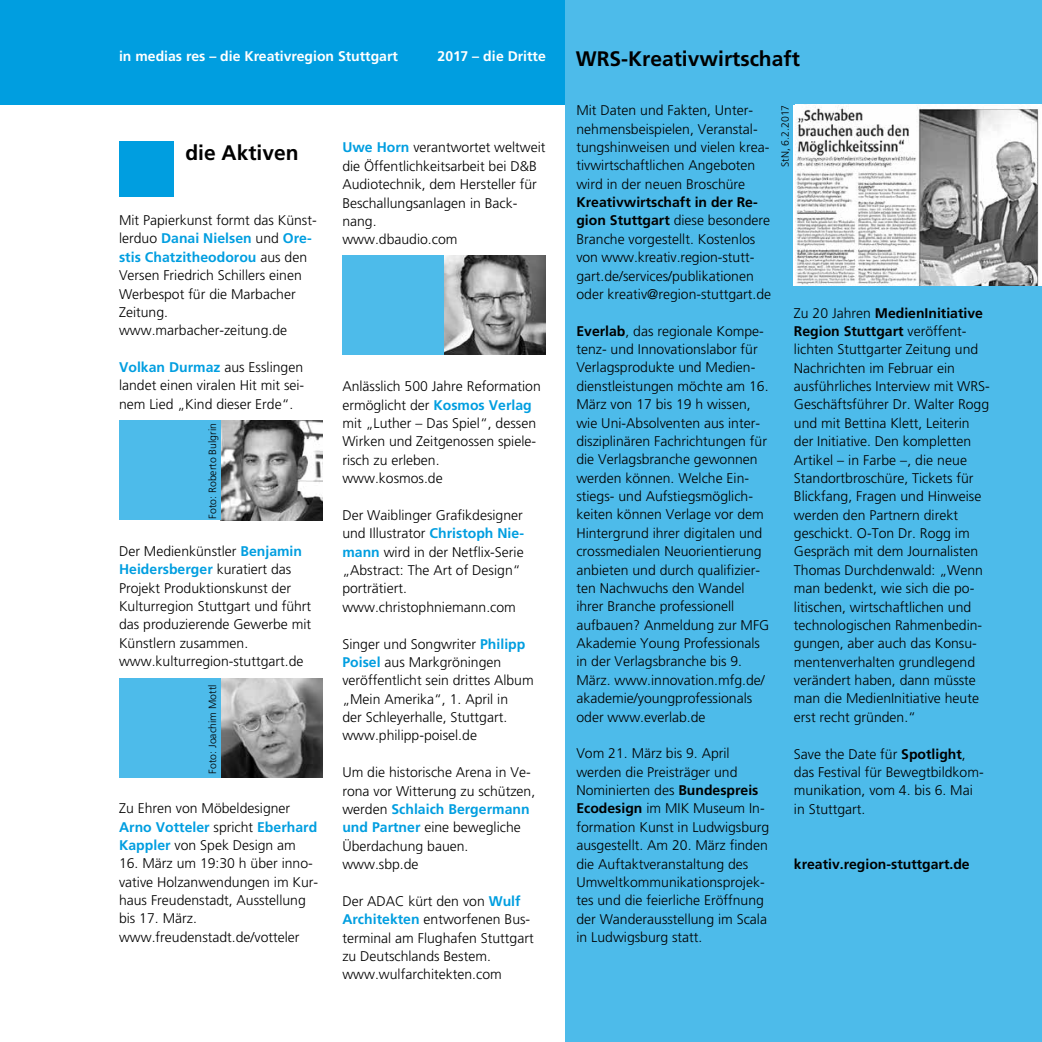
<style>
.page{position:relative;width:1042px;height:1042px;background:#fff}
.page>*{position:absolute;margin:0;border:0;box-sizing:border-box;transform-origin:0 0}
.t1{font:700 21px "Frutiger";color:#000}
.t2{font:300 14px/18.4px "Frutiger";color:#000}
.t3{font:700 14px "Frutiger";color:#fff}
.t4{font:700 14px "Frutiger";color:#000}
.t5{font:300 10.5px "Frutiger";color:#000}
.s1{font-weight:700}
.s2{font-weight:700;color:#009ee0}
</style>
<div class="page">
<div style="left:0;top:0;width:1042px;height:105px;background:#009ee0"></div>
<div style="left:566px;top:0;width:476px;height:1042px;background:#4dbbea"></div>
<img style="left:796px;top:105px;width:245px;height:180px">
<div style="left:119px;top:141px;width:55px;height:56px;background:#009ee0"></div>
<img style="left:221px;top:421px;width:101px;height:99px">
<div style="left:119px;top:421px;width:102px;height:99px;background:#4dbbea"></div>
<img style="left:221px;top:678px;width:101px;height:99px">
<div style="left:119px;top:678px;width:102px;height:99px;background:#4dbbea"></div>
<img style="left:444px;top:255px;width:102px;height:100px">
<div style="left:342px;top:255px;width:102px;height:100px;background:#4dbbea"></div>
<h1 class="t1" style="left:576px;top:46px;width:226px">WRS-Kreativwirtschaft</h1>
<p class="t2" style="left:576px;top:101px;width:194px">Mit Daten und Fakten, Unter&shy;nehmensbeispielen, Veranstal&shy;tungshinweisen und vielen krea&shy;tivwirtschaftlichen Angeboten wird in der neuen Broschüre</p>
<p class="t2" style="left:576px;top:193px;width:196px"><span class="s1">Kreativwirtschaft in der Re&shy;gion Stuttgart</span> diese besondere Branche vorgestellt. Kostenlos von www.kreativ.region-stutt&shy;gart.de/services/publikationen oder kreativ@region-stuttgart.de</p>
<p class="t2" style="left:576px;top:322px;width:194px"><span class="s1">Everlab</span>, das regionale Kompe&shy;tenz- und Innovationslabor für<br>Verlagsprodukte und Medien&shy;dienstleistungen möchte am 16.<br>März von 17 bis 19 h wissen, wie Uni-Absolventen aus inter&shy;disziplinären Fachrichtungen für die Verlagsbranche gewonnen werden können. Welche Ein&shy;stiegs- und Aufstiegsmöglich&shy;keiten können Verlage vor dem<br>Hintergrund ihrer digitalen und crossmedialen Neuorientierung anbieten und durch qualifizier&shy;ten Nachwuchs den Wandel ihrer Branche professionell aufbauen? Anmeldung zur MFG<br>Akademie Young Professionals in der Verlagsbranche bis 9.<br>März. www.innovation.mfg.de/ akademie/youngprofessionals oder www.everlab.de</p>
<p class="t2" style="left:576px;top:744px;width:194px">Vom 21. März bis 9. April werden die Preisträger und<br>Nominierten des <span class="s1">Bundespreis<br>Ecodesign</span> im MIK Museum In&shy;formation Kunst in Ludwigsburg ausgestellt. Am 20. März finden die Auftaktveranstaltung des<br>Umweltkommunikationsprojek&shy;tes und die feierliche Eröffnung der Wanderausstellung im Scala in Ludwigsburg statt.</p>
<p class="t3" style="left:119px;top:47px;width:280px">in medias res – die Kreativregion Stuttgart</p>
<p class="t3" style="left:437px;top:47px;width:110px">2017 – die Dritte</p>
<p class="t5" style="left:779px;top:167px;width:64px;rotate:-90deg">StN, 6.2.2017</p>
<p class="t2" style="left:342px;top:139px;width:205px"><span class="s2">Uwe Horn</span> verantwortet weltweit die Öffentlichkeitsarbeit bei D&amp;B<br>Audiotechnik, dem Hersteller für<br>Beschallungsanlagen in Back&shy;nang.<br>www.dbaudio.com</p>
<h1 class="t1" style="left:185px;top:140px;width:115px">die Aktiven</h1>
<p class="t2" style="left:119px;top:211px;width:199px">Mit Papierkunst formt das Künst&shy;lerduo <span class="s2">Danai Nielsen</span> und <span class="s2">Ore&shy;stis Chatzitheodorou</span> aus den<br>Versen Friedrich Schillers einen<br>Werbespot für die Marbacher<br>Zeitung. www.marbacher-zeitung.de</p>
<p class="t2" style="left:119px;top:358px;width:187px;text-align:justify"><span class="s2">Volkan Durmaz</span> aus Esslingen landet einen viralen Hit mit sei&shy;nem Lied „Kind dieser Erde“.</p>
<p class="t2" style="left:794px;top:304px;width:197px">Zu 20 Jahren <span class="s1">MedienInitiative<br>Region Stuttgart</span> veröffent&shy;lichten Stuttgarter Zeitung und<br>Nachrichten im Februar ein ausführliches Interview mit WRS-<br>Geschäftsführer Dr. Walter Rogg und mit Bettina Klett, Leiterin der Initiative. Den kompletten<br>Artikel – in Farbe –, die neue<br>Standortbroschüre, Tickets für<br>Blickfang, Fragen und Hinweise werden den Partnern direkt geschickt. O-Ton Dr. Rogg im<br>Gespräch mit dem Journalisten<br>Thomas Durchdenwald: „Wenn man bedenkt, wie sich die po&shy;litischen, wirtschaftlichen und technologischen Rahmenbedin&shy;gungen, aber auch das Konsu&shy;mentenverhalten grundlegend verändert haben, dann müsste man die MedienInitiative heute erst recht gründen.“</p>
<p class="t2" style="left:794px;top:744px;width:191px">Save the Date für <span class="s1">Spotlight</span>, das Festival für Bewegtbildkom&shy;munikation, vom 4. bis 6. Mai in Stuttgart.</p>
<p class="t2" style="left:342px;top:377px;width:200px">Anlässlich 500 Jahre Reformation ermöglicht der <span class="s2">Kosmos Verlag </span>mit „Luther – Das Spiel“, dessen<br>Wirken und Zeitgenossen spiele&shy;risch zu erleben. www.kosmos.de</p>
<p class="t2" style="left:342px;top:506px;width:183px">Der Waiblinger Grafikdesigner und Illustrator <span class="s2">Christoph Nie&shy;mann</span> wird in der Netflix-Serie „Abstract: The Art of Design“ porträtiert. www.christophniemann.com</p>
<p class="t2" style="left:342px;top:635px;width:193px">Singer und Songwriter <span class="s2">Philipp<br>Poisel</span> aus Markgröningen veröffentlicht sein drittes Album „Mein Amerika“, 1. April in<br>der Schleyerhalle, Stuttgart. www.philipp-poisel.de</p>
<p class="t2" style="left:342px;top:763px;width:194px">Um die historische Arena in Ve&shy;rona vor Witterung zu schützen, werden <span class="s2">Schlaich Bergermann und Partner</span> eine bewegliche<br>Überdachung bauen. www.sbp.de</p>
<p class="t2" style="left:342px;top:892px;width:193px">Der ADAC kürt den von <span class="s2">Wulf<br>Architekten</span> entworfenen Bus&shy;terminal am Flughafen Stuttgart zu Deutschlands Bestem. www.wulfarchitekten.com</p>
<p class="t5" style="left:206px;top:519px;width:97px;rotate:-90deg">Foto: Roberto Bulgrin</p>
<p class="t2" style="left:119px;top:542px;width:194px">Der Medienkünstler <span class="s2">Benjamin<br>Heidersberger</span> kuratiert das<br>Projekt Produktionskunst der<br>Kulturregion Stuttgart und führt das produzierende Gewerbe mit<br>Künstlern zusammen. www.kulturregion-stuttgart.de</p>
<p class="t5" style="left:206px;top:773px;width:91px;rotate:-90deg">Foto: Joachim Mottl</p>
<p class="t2" style="left:119px;top:799px;width:200px">Zu Ehren von Möbeldesigner<br><span class="s2">Arno Votteler</span> spricht <span class="s2">Eberhard<br>Kappler</span> von Spek Design am</p>
<p class="t2" style="left:119px;top:854px;width:201px">16. März um 19:30 h über inno&shy;vative Holzanwendungen im Kur&shy;haus Freudenstadt, Ausstellung bis 17. März. www.freudenstadt.de/votteler</p>
<p class="t4" style="left:794px;top:856px;width:177px">kreativ.region-stuttgart.de</p>
</div>
